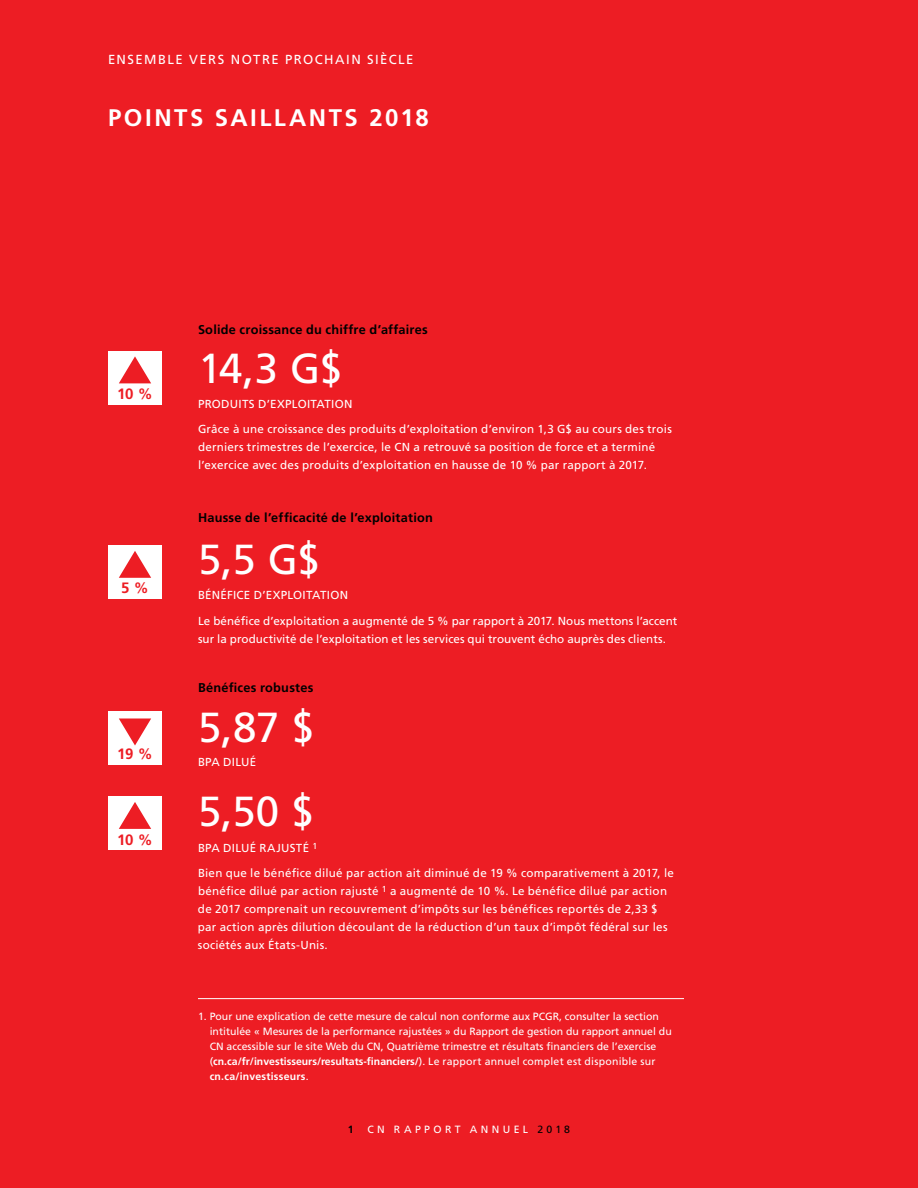
<style>
.page{position:relative;width:918px;height:1188px;background:#ed1d24}
.page>*{position:absolute;margin:0;border:0;box-sizing:border-box;transform-origin:0 0}
.t1{font:42px "Frutiger LT Std";color:#fff}
.t2{font:700 24px "Frutiger LT Std";letter-spacing:.105em;color:#fff}
.t3{font:700 15px "Frutiger LT Std";color:#ed1d24}
.t4{font:13.2px "Frutiger LT Std";letter-spacing:.11em;color:#fff}
.t5{font:700 12.75px "Frutiger LT Std";letter-spacing:.015em;color:#000}
.t6{font:11.7px/18px "Frutiger LT Std";letter-spacing:.015em;color:#fff}
.t7{font:10.5px/15px "Frutiger LT Std";color:#fff}
.t8{font:10.5px "Frutiger LT Std";letter-spacing:.32em;color:#fff}
.t9{font:700 10.5px "Frutiger LT Std";color:#000}
.s1{font-weight:700}
.s2{color:#000}
</style>
<div class="page">
<hr style="left:198px;top:998px;width:486px;height:1px;background:#fff">
<div style="left:108px;top:351px;width:54px;height:54px;background:#fff"></div>
<svg style="left:119px;top:356px;width:32px;height:27px"></svg>
<div style="left:108px;top:545px;width:54px;height:54px;background:#fff"></div>
<svg style="left:119px;top:551px;width:32px;height:27px"></svg>
<div style="left:108px;top:796px;width:54px;height:54px;background:#fff"></div>
<svg style="left:119px;top:802px;width:32px;height:27px"></svg>
<div style="left:108px;top:711px;width:54px;height:54px;background:#fff"></div>
<svg style="left:119px;top:718px;width:32px;height:28px"></svg>
<p class="t4" style="left:108px;top:52px;width:307px">ENSEMBLE VERS NOTRE PROCHAIN SIÈCLE</p>
<h2 class="t2" style="left:108px;top:104px;width:322px">POINTS SAILLANTS 2018</h2>
<p class="t3" style="left:117px;top:385px;width:37px">10 %</p>
<p class="t3" style="left:121px;top:579px;width:29px">5 %</p>
<p class="t3" style="left:117px;top:745px;width:37px">19 %</p>
<p class="t3" style="left:117px;top:830px;width:37px">10 %</p>
<p class="t5" style="left:198px;top:322px;width:231px">Solide croissance du chiffre d’affaires</p>
<h1 class="t1" style="left:198px;top:344px;width:146px">14,3 G$</h1>
<p class="t6" style="left:198px;top:391px;width:475px;line-height:25.5px">PRODUITS D’EXPLOITATION<br>Grâce à une croissance des produits d’exploitation d’environ 1,3 G$ au cours des trois</p>
<p class="t6" style="left:198px;top:438px;width:459px">derniers trimestres de l’exercice, le CN a retrouvé sa position de force et a terminé l’exercice avec des produits d’exploitation en hausse de 10 % par rapport à 2017.</p>
<p class="t5" style="left:198px;top:510px;width:236px">Hausse de l’efficacité de l’exploitation</p>
<h1 class="t1" style="left:198px;top:535px;width:124px">5,5 G$</h1>
<p class="t6" style="left:198px;top:582px;width:481px;line-height:25.5px">BÉNÉFICE D’EXPLOITATION<br>Le bénéfice d’exploitation a augmenté de 5 % par rapport à 2017. Nous mettons l’accent</p>
<p class="t6" style="left:198px;top:630px;width:470px">sur la productivité de l’exploitation et les services qui trouvent écho auprès des clients.</p>
<p class="t5" style="left:198px;top:680px;width:117px">Bénéfices robustes</p>
<h1 class="t1" style="left:198px;top:702px;width:118px">5,87 $</h1>
<p class="t6" style="left:198px;top:753px;width:60px">BPA DILUÉ</p>
<h1 class="t1" style="left:198px;top:787px;width:118px">5,50 $</h1>
<p class="t6" style="left:198px;top:835px;width:477px;line-height:25.5px">BPA DILUÉ RAJUSTÉ <sup>1<br></sup>Bien que le bénéfice dilué par action ait diminué de 19 % comparativement à 2017, le</p>
<p class="t6" style="left:198px;top:882px;width:471px">bénéfice dilué par action rajusté <sup>1</sup> a augmenté de 10 %. Le bénéfice dilué par action de 2017 comprenait un recouvrement d’impôts sur les bénéfices reportés de 2,33 $ par action après dilution découlant de la réduction d’un taux d’impôt fédéral sur les sociétés aux États-Unis.</p>
<p class="t7" style="left:210px;top:1009px;width:464px;text-indent:-12px">1. Pour une explication de cette mesure de calcul non conforme aux PCGR, consulter la section intitulée « Mesures de la performance rajustées » du Rapport de gestion du rapport annuel du CN accessible sur le site Web du CN, Quatrième trimestre et résultats financiers de l’exercise (<span class="s1">cn.ca/fr/investisseurs/resultats-financiers/</span>). Le rapport annuel complet est disponible sur <span class="s1">cn.ca/investisseurs</span>.</p>
<p class="t9" style="left:348px;top:1123px;width:7px">1</p>
<p class="t8" style="left:367px;top:1123px;width:204px">CN RAPPORT ANNUEL <span class="s2">2018</span></p>
</div>
